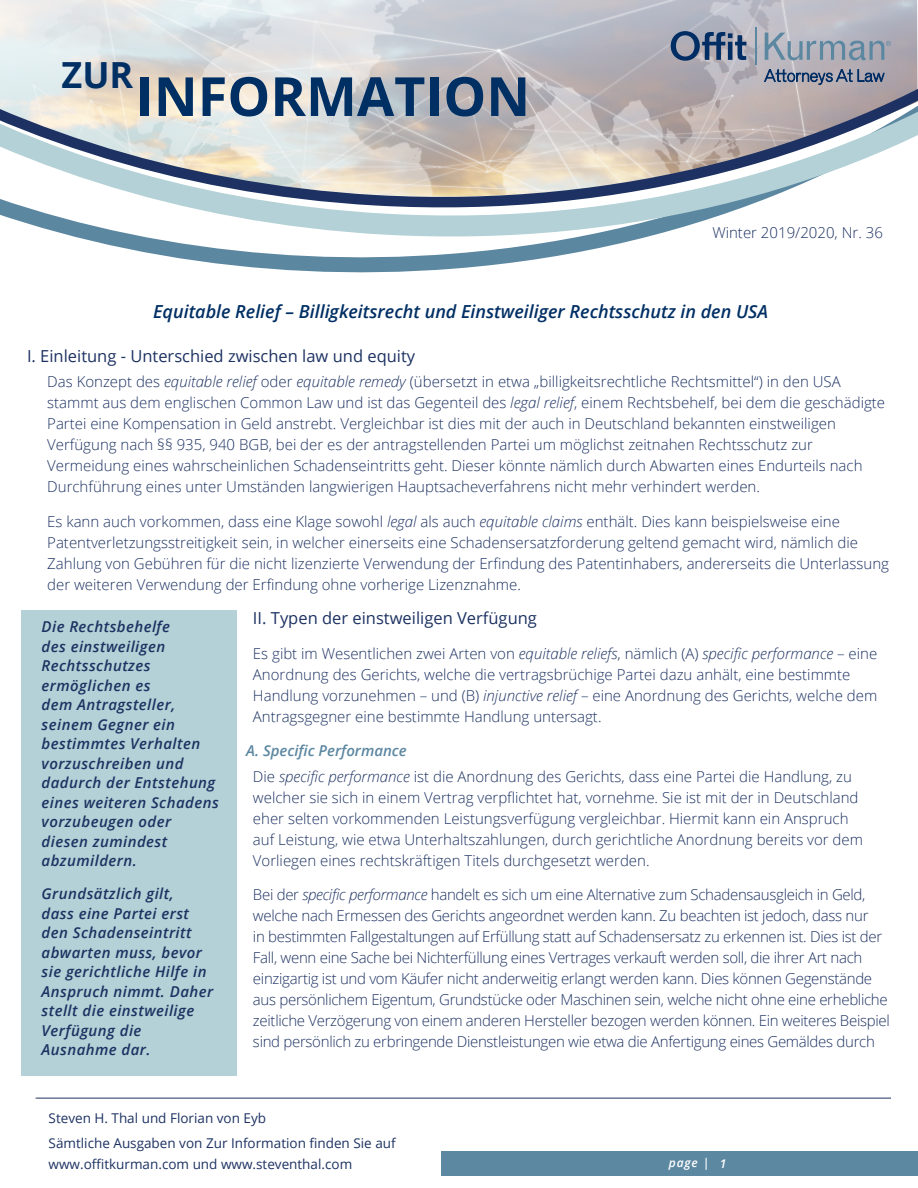
<style>
.page{position:relative;width:918px;height:1188px;background:#fff}
.page>*{position:absolute;margin:0;border:0;box-sizing:border-box;transform-origin:0 0}
.t1{font:700 54px "Open Sans";color:#002f64}
.t2{font:700 36px "Open Sans";color:#002f64}
.t3{font:italic 600 18px "Open Sans";color:#002f64}
.Paragraph_Style_2{font:16.5px "Open Sans";color:#1d3262}
.Paragraph_Style_2-2{font:300 15px/21px "Open Sans";color:#1d3262}
.Paragraph_Style_2-3{font:300 15px/21px "Open Sans";letter-spacing:-.02em;color:#1d3262}
.Paragraph_Style_2-4{font:italic 600 15px/19.5px "Open Sans";letter-spacing:.03em;color:#1d3262}
.Sub_Header{font:italic 600 15px "Open Sans";color:#5c87a1}
.t4{font:13.5px/21px "Open Sans";color:#1d3262}
.Sub_Header-2{font:italic 600 12px "Open Sans";color:#fff}
.s1{font-style:italic}
</style>
<div class="page">
<div style="left:21px;top:610px;width:216px;height:466px;background:#b3d1d6"></div>
<svg style="left:84px;top:239px;width:554px;height:34px"></svg>
<svg style="left:0;top:0;width:918px;height:239px"></svg>
<svg style="left:764px;top:69px;width:88px;height:16px"></svg>
<svg style="left:858px;top:69px;width:26px;height:13px"></svg>
<svg style="left:671px;top:31px;width:75px;height:30px;background:#687994"></svg>
<hr style="left:755px;top:28px;width:2px;height:37px;background:#5c87a1">
<svg style="left:765px;top:33px;width:126px;height:27px;background:#9ca7b6"></svg>
<hr style="left:36px;top:1098px;width:855px;height:1px;background:#1d3262">
<div style="left:442px;top:1152px;width:476px;height:24px;background:#5c88a2"></div>
<p class="t2" style="left:62px;top:50px;width:73px">ZUR</p>
<p class="t1" style="left:136px;top:58px;width:396px">INFORMATION</p>
<p class="Paragraph_Style_2-2" style="left:712px;top:222px;width:172px">Winter 2019/2020, Nr. 36</p>
<p class="t3" style="left:153px;top:299px;width:617px">Equitable Relief – Billigkeitsrecht und Einstweiliger Rechtsschutz in den USA</p>
<p class="Paragraph_Style_2" style="left:27px;top:344px;width:390px">I. Einleitung - Unterschied zwischen law und equity</p>
<p class="Paragraph_Style_2-2" style="left:47px;top:371px;width:839px">Das Konzept des <span class="s1">equitable relief</span> oder <span class="s1">equitable remedy</span> (übersetzt in etwa „billigkeitsrechtliche Rechtsmittel“) in den USA stammt aus dem englischen Common Law und ist das Gegenteil des <span class="s1">legal relief</span>, einem Rechtsbehelf, bei dem die geschädigte Partei eine Kompensation in Geld anstrebt. Vergleichbar ist dies mit der auch in Deutschland bekannten einstweiligen Verfügung nach §§ 935, 940 BGB, bei der es der antragstellenden Partei um möglichst zeitnahen Rechtsschutz zur Vermeidung eines wahrscheinlichen Schadenseintritts geht. Dieser könnte nämlich durch Abwarten eines Endurteils nach Durchführung eines unter Umständen langwierigen Hauptsacheverfahrens nicht mehr verhindert werden.</p>
<p class="Paragraph_Style_2-2" style="left:47px;top:510px;width:843px">Es kann auch vorkommen, dass eine Klage sowohl <span class="s1">legal</span> als auch <span class="s1">equitable claims</span> enthält. Dies kann beispielsweise eine Patentverletzungsstreitigkeit sein, in welcher einerseits eine Schadensersatzforderung geltend gemacht wird, nämlich die Zahlung von Gebühren für die nicht lizenzierte Verwendung der Erfindung des Patentinhabers, andererseits die Unterlassung der weiteren Verwendung der Erfindung ohne vorherige Lizenznahme.</p>
<p class="Paragraph_Style_2" style="left:253px;top:607px;width:285px">II. Typen der einstweiligen Verfügung</p>
<p class="Paragraph_Style_2-2" style="left:253px;top:642px;width:626px">Es gibt im Wesentlichen zwei Arten von <span class="s1">equitable reliefs</span>, nämlich (A) <span class="s1">specific performance</span> – eine Anordnung des Gerichts, welche die vertragsbrüchige Partei dazu anhält, eine bestimmte Handlung vorzunehmen – und (B) <span class="s1">injunctive relief</span> – eine Anordnung des Gerichts, welche dem Antragsgegner eine bestimmte Handlung untersagt.</p>
<p class="Sub_Header" style="left:246px;top:741px;width:162px">A. Specific Performance</p>
<p class="Paragraph_Style_2-2" style="left:253px;top:765px;width:612px">Die <span class="s1">specific performance</span> ist die Anordnung des Gerichts, dass eine Partei die Handlung, zu welcher sie sich in einem Vertrag verpflichtet hat, vornehme. Sie ist mit der in Deutschland eher selten vorkommenden Leistungsverfügung vergleichbar. Hiermit kann ein Anspruch auf Leistung, wie etwa Unterhaltszahlungen, durch gerichtliche Anordnung bereits vor dem Vorliegen eines rechtskräftigen Titels durchgesetzt werden.</p>
<p class="Paragraph_Style_2-3" style="left:253px;top:884px;width:638px">Bei der <span class="s1">specific performance</span> handelt es sich um eine Alternative zum Schadensausgleich in Geld, welche nach Ermessen des Gerichts angeordnet werden kann. Zu beachten ist jedoch, dass nur<br>in bestimmten Fallgestaltungen auf Erfüllung statt auf Schadensersatz zu erkennen ist. Dies ist der Fall, wenn eine Sache bei Nichterfüllung eines Vertrages verkauft werden soll, die ihrer Art nach einzigartig ist und vom Käufer nicht anderweitig erlangt werden kann. Dies können Gegenstände aus persönlichem Eigentum, Grundstücke oder Maschinen sein, welche nicht ohne eine erhebliche zeitliche Verzögerung von einem anderen Hersteller bezogen werden können. Ein weiteres Beispiel sind persönlich zu erbringende Dienstleistungen wie etwa die Anfertigung eines Gemäldes durch</p>
<p class="Paragraph_Style_2-4" style="left:42px;top:617px;width:179px">Die Rechtsbehelfe<br>des einstweiligen<br>Rechtsschutzes ermöglichen es<br>dem Antragsteller, seinem Gegner ein bestimmtes Verhalten vorzuschreiben und dadurch der Entstehung eines weiteren Schadens vorzubeugen oder diesen zumindest abzumildern.</p>
<p class="Paragraph_Style_2-4" style="left:42px;top:884px;width:173px">Grundsätzlich gilt,<br>dass eine Partei erst den Schadenseintritt abwarten muss, bevor sie gerichtliche Hilfe in<br>Anspruch nimmt. Daher stellt die einstweilige<br>Verfügung die<br>Ausnahme dar.</p>
<p class="t4" style="left:49px;top:1107px;width:219px">Steven H. Thal und Florian von Eyb</p>
<p class="t4" style="left:49px;top:1132px;width:349px">Sämtliche Ausgaben von Zur Information finden Sie auf www.offitkurman.com und www.steventhal.com</p>
<p class="Sub_Header-2" style="left:669px;top:1155px;width:42px">page |</p>
<p class="Sub_Header-2" style="left:720px;top:1156px;width:8px">1</p>
</div>
